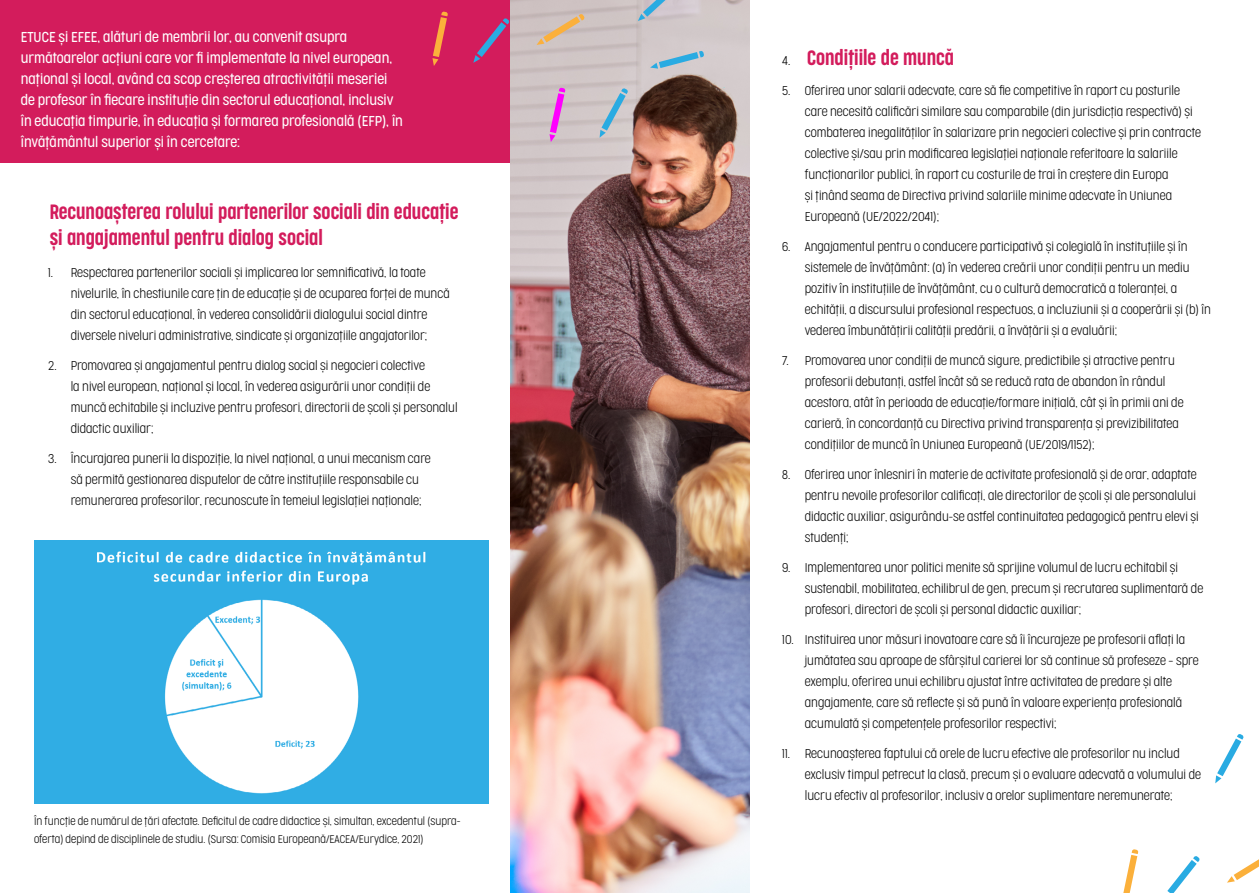
<style>
.page{position:relative;width:1259px;height:893px;background:#fff}
.page>*{position:absolute;margin:0;border:0;box-sizing:border-box;transform-origin:0 0}
.t1{font:300 19.5px/25.5px "Cocogoose Compressed";color:#d31c5c}
.t2{font:300 13.5px/21px "Cocogoose Condensed";color:#fff}
.t3{font:200 12px/21px "Cocogoose Condensed";color:#000}
.t4{font:200 10.5px/18px "Cocogoose Condensed";color:#000}
.s1{font-family:"Cocogoose Condensed";font-weight:200;font-size:12px;color:#000}
</style>
<div class="page">
<div style="left:0;top:0;width:510px;height:163px;background:#d31c5c"></div>
<img style="left:34px;top:540px;width:455px;height:264px">
<img style="left:510px;top:0;width:239px;height:893px">
<svg style="left:1123px;top:849px;width:15px;height:44px"></svg>
<svg style="left:1227px;top:859px;width:32px;height:24px"></svg>
<svg style="left:1167px;top:856px;width:32px;height:37px"></svg>
<svg style="left:1215px;top:734px;width:28px;height:49px"></svg>
<svg style="left:680px;top:194px;width:21px;height:19px"></svg>
<svg style="left:589px;top:178px;width:13px;height:35px"></svg>
<svg style="left:722px;top:87px;width:17px;height:54px"></svg>
<svg style="left:682px;top:112px;width:27px;height:50px"></svg>
<svg style="left:432px;top:11px;width:16px;height:55px"></svg>
<svg style="left:599px;top:88px;width:29px;height:50px"></svg>
<svg style="left:549px;top:88px;width:16px;height:54px"></svg>
<svg style="left:536px;top:14px;width:49px;height:31px;background:#d5bda7"></svg>
<svg style="left:473px;top:18px;width:36px;height:45px"></svg>
<svg style="left:650px;top:51px;width:54px;height:18px"></svg>
<svg style="left:638px;top:0;width:38px;height:21px"></svg>
<p class="t2" style="left:21px;top:26px;width:384px">ETUCE și EFEE, alături de membrii lor, au convenit asupra următoarelor acțiuni care vor fi implementate la nivel european, național și local, având ca scop creșterea atractivității meseriei de profesor în fiecare instituție din sectorul educațional, inclusiv în educația timpurie, în educația și formarea profesională (EFP), în învățământul superior și în cercetare:</p>
<h1 class="t1" style="left:50px;top:199px;width:410px">Recunoașterea rolului partenerilor sociali din educație și angajamentul pentru dialog social</h1>
<p class="t3" style="left:71px;top:262px;width:380px;text-indent:-22px">1. Respectarea partenerilor sociali și implicarea lor semnificativă, la toate nivelurile, în chestiunile care țin de educație și de ocuparea forței de muncă din sectorul educațional, în vederea consolidării dialogului social dintre diversele niveluri administrative, sindicate și organizațiile angajatorilor;</p>
<p class="t3" style="left:71px;top:355px;width:388px;text-indent:-22px">2. Promovarea și angajamentul pentru dialog social și negocieri colective<br>la nivel european, național și local, în vederea asigurării unor condiții de muncă echitabile și incluzive pentru profesori, directorii de școli și personalul didactic auxiliar;</p>
<p class="t3" style="left:71px;top:448px;width:362px;text-indent:-22px">3. Încurajarea punerii la dispoziție, la nivel național, a unui mecanism care să permită gestionarea disputelor de către instituțiile responsabile cu remunerarea profesorilor, recunoscute în temeiul legislației naționale;</p>
<p class="t4" style="left:34px;top:812px;width:428px">În funcție de numărul de țări afectate. Deficitul de cadre didactice și, simultan, excedentul (supra&shy;oferta) depind de disciplinele de studiu. (Sursa: Comisia Europeană/EACEA/Eurydice, 2021)</p>
<h1 class="t1" style="left:782px;top:45px;width:173px"><span class="s1">4.</span> Condițiile de muncă</h1>
<p class="t3" style="left:804px;top:80px;width:398px;text-indent:-22px">5. Oferirea unor salarii adecvate, care să fie competitive în raport cu posturile care necesită calificări similare sau comparabile (din jurisdicția respectivă) și combaterea inegalităților în salarizare prin negocieri colective și prin contracte colective și/sau prin modificarea legislației naționale referitoare la salariile funcționarilor publici, în raport cu costurile de trai în creștere din Europa<br>și ținând seama de Directiva privind salariile minime adecvate în Uniunea Europeană (UE/2022/2041);</p>
<p class="t3" style="left:804px;top:236px;width:407px;text-indent:-22px">6. Angajamentul pentru o conducere participativă și colegială în instituțiile și în sistemele de învățământ: (a) în vederea creării unor condiții pentru un mediu pozitiv în instituțiile de învățământ, cu o cultură democratică a toleranței, a echității, a discursului profesional respectuos, a incluziunii și a cooperării și (b) în vederea îmbunătățirii calității predării, a învățării și a evaluării;</p>
<p class="t3" style="left:804px;top:350px;width:380px;text-indent:-22px">7. Promovarea unor condiții de muncă sigure, predictibile și atractive pentru profesorii debutanți, astfel încât să se reducă rata de abandon în rândul acestora, atât în perioada de educație/formare inițială, cât și în primii ani de carieră, în concordanță cu Directiva privind transparența și previzibilitatea condițiilor de muncă în Uniunea Europeană (UE/2019/1152);</p>
<p class="t3" style="left:804px;top:464px;width:395px;text-indent:-22px">8. Oferirea unor înlesniri în materie de activitate profesională și de orar, adaptate pentru nevoile profesorilor calificați, ale directorilor de școli și ale personalului didactic auxiliar, asigurându-se astfel continuitatea pedagogică pentru elevi și studenți;</p>
<p class="t3" style="left:804px;top:557px;width:400px;text-indent:-22px">9. Implementarea unor politici menite să sprijine volumul de lucru echitabil și sustenabil, mobilitatea, echilibrul de gen, precum și recrutarea suplimentară de profesori, directori de școli și personal didactic auxiliar;</p>
<p class="t3" style="left:804px;top:629px;width:395px;text-indent:-22px">10. Instituirea unor măsuri inovatoare care să îi încurajeze pe profesorii aflați la jumătatea sau aproape de sfârșitul carierei lor să continue să profeseze – spre exemplu, oferirea unui echilibru ajustat între activitatea de predare și alte angajamente, care să reflecte și să pună în valoare experiența profesională acumulată și competențele profesorilor respectivi;</p>
<p class="t3" style="left:804px;top:743px;width:398px;text-indent:-22px">11. Recunoașterea faptului că orele de lucru efective ale profesorilor nu includ exclusiv timpul petrecut la clasă, precum și o evaluare adecvată a volumului de lucru efectiv al profesorilor, inclusiv a orelor suplimentare neremunerate;</p>
</div>
